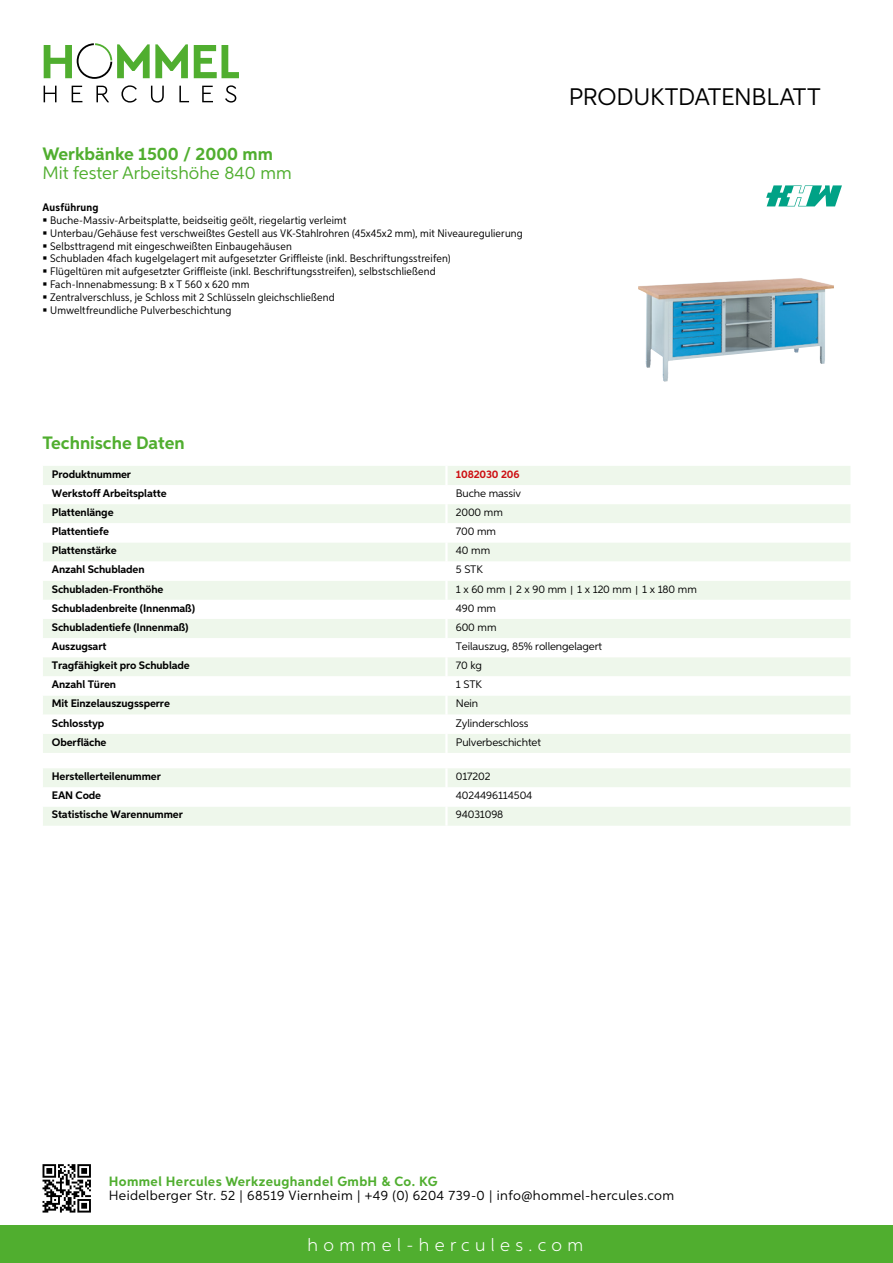
<style>
.page{position:relative;width:893px;height:1263px;background:#fff}
.page>*{position:absolute;margin:0;border:0;box-sizing:border-box;transform-origin:0 0}
.t1{font:24px "Aspira";letter-spacing:-.01em;color:#000}
.t2{font:700 18px "Aspira";color:#50ae2f}
.t3{font:18px "Aspira";color:#50ae2f}
.t4{font:300 18px "Aspira";letter-spacing:.3em;color:#fff}
.t5{font:13.5px "Aspira";letter-spacing:.03em;color:#000}
.t6{font:700 13.5px "Aspira";letter-spacing:.03em;color:#50ae2f}
.t7{font:10.95px/12.8px "Aspira Nar";letter-spacing:.015em;color:#000}
.t8{font:700 10.95px "Aspira";letter-spacing:-.01em;color:#000}
.t9{font:10.95px "Aspira";letter-spacing:-.01em;color:#000}
.t10{font:700 10.95px "Aspira";letter-spacing:-.01em;color:#cd1013}
.t11{font:700 10.95px "Aspira Nar";letter-spacing:.02em;color:#000}
.s1{font-family:"Wuerth Global";font-size:10.5px}
</style>
<div class="page">
<div style="left:0;top:1226px;width:893px;height:37px;background:#50ae2f"></div>
<svg style="left:43px;top:1164px;width:48px;height:48px"></svg>
<svg style="left:194px;top:45px;width:45px;height:33px"></svg>
<svg style="left:44px;top:43px;width:144px;height:36px"></svg>
<svg style="left:44px;top:86px;width:13px;height:16px"></svg>
<svg style="left:72px;top:86px;width:10px;height:16px"></svg>
<svg style="left:96px;top:86px;width:13px;height:16px"></svg>
<svg style="left:121px;top:85px;width:16px;height:18px"></svg>
<svg style="left:151px;top:86px;width:13px;height:17px"></svg>
<svg style="left:179px;top:86px;width:10px;height:16px"></svg>
<svg style="left:202px;top:86px;width:11px;height:16px"></svg>
<svg style="left:225px;top:85px;width:11px;height:18px"></svg>
<div style="left:43px;top:466px;width:807px;height:287px;background:#eef7eb"></div>
<svg style="left:43px;top:485px;width:807px;height:249px"></svg>
<hr style="left:445px;top:466px;width:3px;height:19px;background:#fff">
<hr style="left:445px;top:485px;width:3px;height:19px;background:#fff">
<hr style="left:445px;top:504px;width:3px;height:19px;background:#fff">
<hr style="left:445px;top:523px;width:3px;height:19px;background:#fff">
<hr style="left:445px;top:542px;width:3px;height:19px;background:#fff">
<hr style="left:445px;top:561px;width:3px;height:20px;background:#fff">
<hr style="left:445px;top:581px;width:3px;height:19px;background:#fff">
<hr style="left:445px;top:600px;width:3px;height:19px;background:#fff">
<hr style="left:445px;top:619px;width:3px;height:19px;background:#fff">
<hr style="left:445px;top:638px;width:3px;height:19px;background:#fff">
<hr style="left:445px;top:657px;width:3px;height:19px;background:#fff">
<hr style="left:445px;top:676px;width:3px;height:19px;background:#fff">
<hr style="left:445px;top:695px;width:3px;height:20px;background:#fff">
<hr style="left:445px;top:715px;width:3px;height:19px;background:#fff">
<hr style="left:445px;top:734px;width:3px;height:19px;background:#fff">
<svg style="left:43px;top:768px;width:807px;height:58px"></svg>
<hr style="left:445px;top:806px;width:3px;height:20px;background:#fff">
<img style="left:638px;top:278px;width:196px;height:103px">
<svg style="left:766px;top:185px;width:76px;height:21px"></svg>
<h2 class="t2" style="left:43px;top:142px;width:232px">Werkbänke 1500 / 2000 mm</h2>
<h2 class="t3" style="left:43px;top:162px;width:251px">Mit fester Arbeitshöhe 840 mm</h2>
<p class="t11" style="left:43px;top:201px;width:58px">Ausführung</p>
<p class="t7" style="left:50px;top:214px;width:474px">Buche-Massiv-Arbeitsplatte, beidseitig geölt, riegelartig verleimt<br>Unterbau/Gehäuse fest verschweißtes Gestell aus VK-Stahlrohren (45x45x2 mm), mit Niveauregulierung Selbsttragend mit eingeschweißten Einbaugehäusen<br>Schubladen 4fach kugelgelagert mit aufgesetzter Griffleiste (inkl. Beschriftungsstreifen)<br>Flügeltüren mit aufgesetzter Griffleiste (inkl. Beschriftungsstreifen), selbstschließend Fach-Innenabmessung: B x T 560 x 620 mm<br>Zentralverschluss, je Schloss mit 2 Schlüsseln gleichschließend<br>Umweltfreundliche Pulverbeschichtung</p>
<h1 class="t1" style="left:569px;top:82px;width:253px">Produktdatenblatt</h1>
<h2 class="t2" style="left:43px;top:432px;width:144px">Technische Daten</h2>
<p class="t8" style="left:52px;top:467px;width:81px">Produktnummer</p>
<p class="t10" style="left:456px;top:467px;width:65px">1082030 206</p>
<p class="t8" style="left:52px;top:486px;width:116px">Werkstoff Arbeitsplatte</p>
<p class="t9" style="left:456px;top:486px;width:67px">Buche massiv</p>
<p class="t8" style="left:52px;top:506px;width:63px">Plattenlänge</p>
<p class="t9" style="left:456px;top:506px;width:49px">2000 mm</p>
<p class="t8" style="left:52px;top:525px;width:59px">Plattentiefe</p>
<p class="t9" style="left:456px;top:525px;width:42px">700 mm</p>
<p class="t8" style="left:52px;top:544px;width:67px">Plattenstärke</p>
<p class="t9" style="left:456px;top:544px;width:36px">40 mm</p>
<p class="t8" style="left:52px;top:563px;width:94px">Anzahl Schubladen</p>
<p class="t9" style="left:456px;top:563px;width:22px">5 STK</p>
<p class="t8" style="left:52px;top:582px;width:113px">Schubladen-Fronthöhe</p>
<p class="t9" style="left:456px;top:582px;width:242px">1 x 60 mm <span class="s1">|</span> 2 x 90 mm <span class="s1">|</span> 1 x 120 mm <span class="s1">|</span> 1 x 180 mm</p>
<p class="t8" style="left:52px;top:601px;width:145px">Schubladenbreite (Innenmaß)</p>
<p class="t9" style="left:456px;top:601px;width:42px">490 mm</p>
<p class="t8" style="left:52px;top:620px;width:138px">Schubladentiefe (Innenmaß)</p>
<p class="t9" style="left:456px;top:620px;width:42px">600 mm</p>
<p class="t8" style="left:52px;top:639px;width:56px">Auszugsart</p>
<p class="t9" style="left:456px;top:640px;width:148px">Teilauszug, 85% rollengelagert</p>
<p class="t8" style="left:52px;top:659px;width:139px">Tragfähigkeit pro Schublade</p>
<p class="t9" style="left:456px;top:659px;width:28px">70 kg</p>
<p class="t8" style="left:52px;top:678px;width:66px">Anzahl Türen</p>
<p class="t9" style="left:456px;top:678px;width:21px">1 STK</p>
<p class="t8" style="left:52px;top:697px;width:120px">Mit Einzelauszugssperre</p>
<p class="t9" style="left:456px;top:697px;width:24px">Nein</p>
<p class="t8" style="left:52px;top:716px;width:54px">Schlosstyp</p>
<p class="t9" style="left:456px;top:716px;width:74px">Zylinderschloss</p>
<p class="t8" style="left:52px;top:735px;width:56px">Oberfläche</p>
<p class="t9" style="left:456px;top:735px;width:87px">Pulverbeschichtet</p>
<p class="t8" style="left:52px;top:770px;width:111px">Herstellerteilenummer</p>
<p class="t9" style="left:456px;top:770px;width:36px">017202</p>
<p class="t8" style="left:52px;top:789px;width:51px">EAN Code</p>
<p class="t9" style="left:456px;top:789px;width:78px">4024496114504</p>
<p class="t8" style="left:52px;top:808px;width:132px">Statistische Warennummer</p>
<p class="t9" style="left:456px;top:808px;width:49px">94031098</p>
<p class="t6" style="left:109px;top:1172px;width:330px">Hommel Hercules Werkzeughandel GmbH &amp; Co. KG</p>
<p class="t5" style="left:109px;top:1187px;width:567px">Heidelberger Str. 52 | 68519 Viernheim | +49 (0) 6204 739-0 | info@hommel-hercules.com</p>
<h2 class="t4" style="left:307px;top:1234px;width:277px">hommel-hercules.com</h2>
</div>
